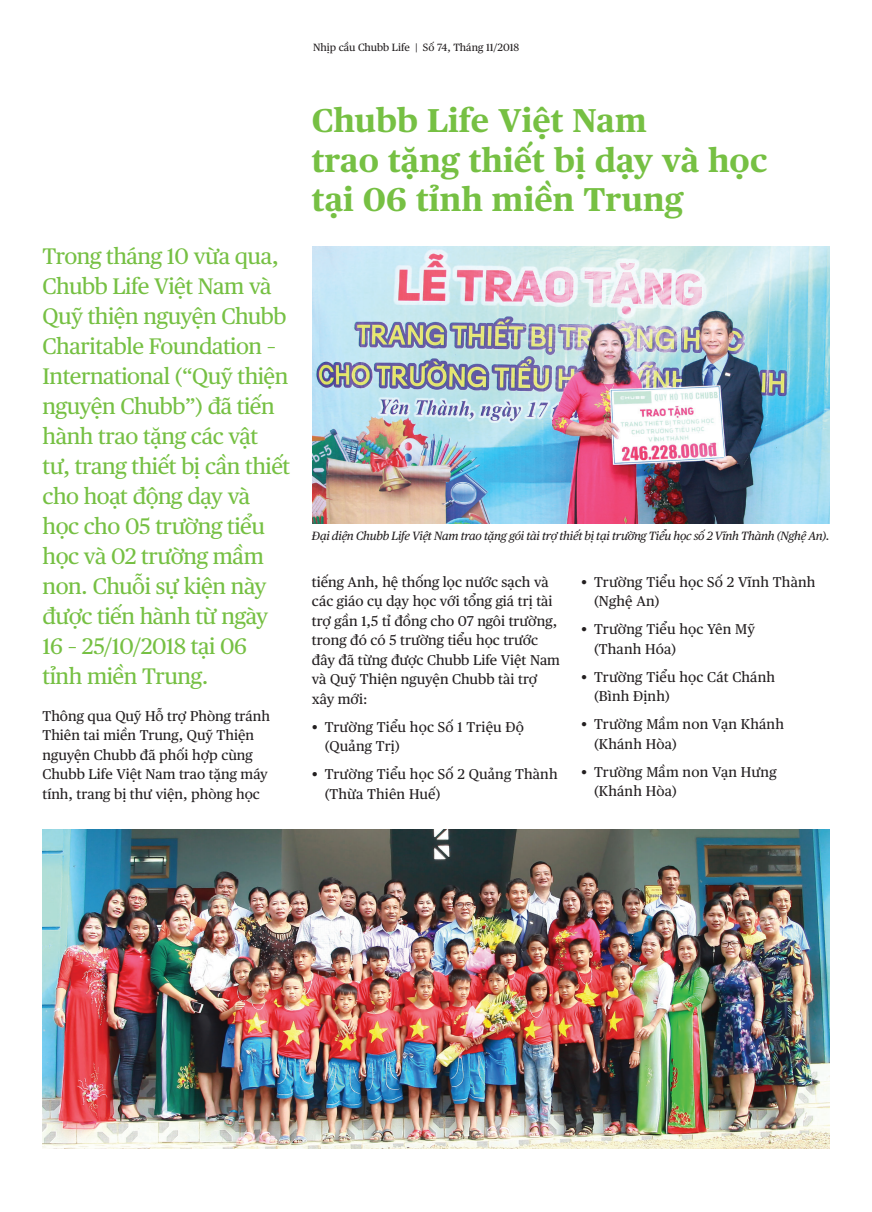
<style>
.page{position:relative;width:872px;height:1212px;background:#fff}
.page>*{position:absolute;margin:0;border:0;box-sizing:border-box;transform-origin:0 0}
.t1{font:700 33px/39.6px "Chubb Publico Text VN";color:#76c043}
.t2{font:22.5px/30px "Chubb Publico Text VN";letter-spacing:-.02em;color:#76c043}
.t3{font:14.25px/19.5px "Chubb Publico Text VN";color:#231f20}
.t4{font:italic 12px "Chubb Publico Text VN";letter-spacing:-.02em;color:#231f20}
.t5{font:10.5px "Chubb Publico Text VN";color:#231f20}
</style>
<div class="page">
<img style="left:312px;top:247px;width:517px;height:276px">
<img style="left:43px;top:829px;width:786px;height:319px">
<p class="t2" style="left:43px;top:240px;width:249px">Trong tháng 10 vừa qua,<br>Chubb Life Việt Nam và<br>Quỹ thiện nguyện Chubb<br>Charitable Foundation –<br>International (“Quỹ thiện nguyện Chubb”) đã tiến hành trao tặng các vật tư, trang thiết bị cần thiết cho hoạt động dạy và học cho 05 trường tiểu học và 02 trường mầm non. Chuỗi sự kiện này được tiến hành từ ngày<br>16 – 25/10/2018 tại 06 tỉnh miền Trung.</p>
<p class="t3" style="left:43px;top:705px;width:229px">Thông qua Quỹ Hỗ trợ Phòng tránh<br>Thiên tai miền Trung, Quỹ Thiện nguyện Chubb đã phối hợp cùng<br>Chubb Life Việt Nam trao tặng máy tính, trang bị thư viện, phòng học</p>
<p class="t5" style="left:313px;top:39px;width:208px">Nhịp cầu Chubb Life | Số 74, Tháng 11/2018</p>
<h1 class="t1" style="left:312px;top:98px;width:457px">Chubb Life Việt Nam<br>trao tặng thiết bị dạy và học tại 06 tỉnh miền Trung</h1>
<p class="t4" style="left:312px;top:527px;width:519px">Đại diện Chubb Life Việt Nam trao tặng gói tài trợ thiết bị tại trường Tiểu học số 2 Vĩnh Thành (Nghệ An).</p>
<p class="t3" style="left:312px;top:571px;width:250px">tiếng Anh, hệ thống lọc nước sạch và các giáo cụ dạy học với tổng giá trị tài trợ gần 1,5 tỉ đồng cho 07 ngôi trường, trong đó có 5 trường tiểu học trước đây đã từng được Chubb Life Việt Nam và Quỹ Thiện nguyện Chubb tài trợ xây mới:</p>
<p class="t3" style="left:325px;top:716px;width:201px;text-indent:-13px">• Trường Tiểu học Số 1 Triệu Độ (Quảng Trị)</p>
<p class="t3" style="left:325px;top:764px;width:234px;text-indent:-13px">• Trường Tiểu học Số 2 Quảng Thành (Thừa Thiên Huế)</p>
<p class="t3" style="left:594px;top:571px;width:223px;text-indent:-13px">• Trường Tiểu học Số 2 Vĩnh Thành (Nghệ An)</p>
<p class="t3" style="left:594px;top:618px;width:162px;text-indent:-13px">• Trường Tiểu học Yên Mỹ (Thanh Hóa)</p>
<p class="t3" style="left:594px;top:666px;width:182px;text-indent:-13px">• Trường Tiểu học Cát Chánh (Bình Định)</p>
<p class="t3" style="left:594px;top:713px;width:191px;text-indent:-13px">• Trường Mầm non Vạn Khánh (Khánh Hòa)</p>
<p class="t3" style="left:594px;top:761px;width:184px;text-indent:-13px">• Trường Mầm non Vạn Hưng (Khánh Hòa)</p>
</div>
